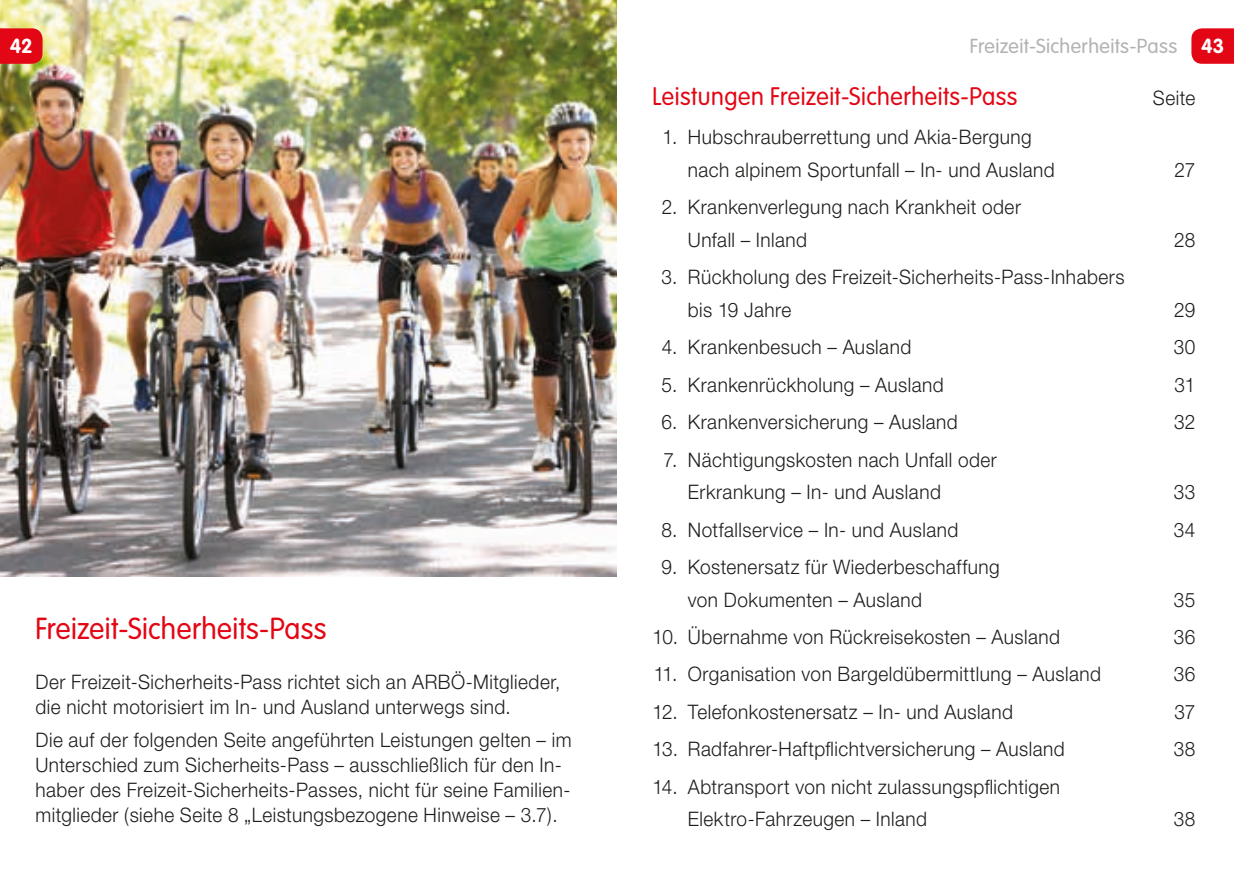
<style>
.page{position:relative;width:1234px;height:886px;background:#fff}
.page>*{position:absolute;margin:0;border:0;box-sizing:border-box;transform-origin:0 0}
.t1{font:300 30px "VAG Rounded";letter-spacing:.01em;color:#e30614;scale:.95 1}
.t2{font:300 25px "VAG Rounded";letter-spacing:.02em;color:#e30614;scale:.95 1}
.t3{font:300 20px/32.5px "Helvetica Neue";letter-spacing:.025em;color:#1d1d1b;scale:.95 1}
.t4{font:300 20px "VAG Rounded";letter-spacing:.02em;color:#b2b2b2}
.t5{font:700 20px "VAG Rounded";color:#fff}
.s1{font-weight:700;color:#fff}
</style>
<div class="page">
<svg style="left:1191px;top:28px;width:42px;height:36px;background:#e41421"></svg>
<img style="left:0;top:0;width:617px;height:577px">
<svg style="left:0;top:28px;width:43px;height:36px;background:#e11119"></svg>
<p class="t5" style="left:10px;top:34px;width:24px">42</p>
<h1 class="t1" style="left:35px;top:612px;width:308px">Freizeit-Sicherheits-Pass</h1>
<p class="t3" style="left:35px;top:669px;width:554px;line-height:25px">Der Freizeit-Sicherheits-Pass richtet sich an ARBÖ-Mitglieder, die nicht motorisiert im In- und Ausland unterwegs sind.</p>
<p class="t3" style="left:35px;top:726px;width:565px;line-height:25px">Die auf der folgenden Seite angeführten Leistungen gelten – im Unterschied zum Sicherheits-Pass – ausschließlich für den In&shy;haber des Freizeit-Sicherheits-Passes, nicht für seine Familien&shy;mitglieder (siehe Seite 8 „Leistungsbezogene Hinweise – 3.7).</p>
<p class="t4" style="left:969px;top:34px;width:256px">Freizeit-Sicherheits-Pass <span class="s1">43</span></p>
<p class="t2" style="left:652px;top:82px;width:385px">Leistungen Freizeit-Sicherheits-Pass</p>
<p class="t3" style="left:1152px;top:81px;width:46px">Seite</p>
<p class="t3" style="left:687px;top:120px;width:387px;text-indent:-25px">1. Hubschrauberrettung und Akia-Bergung nach alpinem Sportunfall – In- und Ausland</p>
<p class="t3" style="left:1174px;top:153px;width:24px">27</p>
<p class="t3" style="left:687px;top:190px;width:352px;text-indent:-26px">2. Krankenverlegung nach Krankheit oder<br>Unfall – Inland</p>
<p class="t3" style="left:687px;top:260px;width:461px;text-indent:-26px">3. Rückholung des Freizeit-Sicherheits-Pass-Inhabers bis 19 Jahre</p>
<p class="t3" style="left:1173px;top:223px;width:24px">28</p>
<p class="t3" style="left:1173px;top:293px;width:24px">29</p>
<p class="t3" style="left:661px;top:330px;width:264px">4. Krankenbesuch – Ausland</p>
<p class="t3" style="left:1173px;top:330px;width:24px">30</p>
<p class="t3" style="left:661px;top:368px;width:298px">5. Krankenrückholung – Ausland</p>
<p class="t3" style="left:1174px;top:368px;width:23px">31</p>
<p class="t3" style="left:661px;top:405px;width:313px">6. Krankenversicherung – Ausland</p>
<p class="t3" style="left:1173px;top:405px;width:24px">32</p>
<p class="t3" style="left:687px;top:443px;width:327px;text-indent:-24px">7. Nächtigungskosten nach Unfall oder<br>Erkrankung – In- und Ausland</p>
<p class="t3" style="left:1173px;top:475px;width:24px">33</p>
<p class="t3" style="left:661px;top:513px;width:314px">8. Notfallservice – In- und Ausland</p>
<p class="t3" style="left:1173px;top:513px;width:24px">34</p>
<p class="t3" style="left:687px;top:550px;width:330px;text-indent:-26px">9. Kostenersatz für Wiederbeschaffung von Dokumenten – Ausland</p>
<p class="t3" style="left:1173px;top:583px;width:24px">35</p>
<p class="t3" style="left:652px;top:620px;width:430px">10. Übernahme von Rückreisekosten – Ausland</p>
<p class="t3" style="left:1173px;top:620px;width:24px">36</p>
<p class="t3" style="left:653px;top:658px;width:472px">11. Organisation von Bargeldübermittlung – Ausland</p>
<p class="t3" style="left:1173px;top:658px;width:24px">36</p>
<p class="t3" style="left:652px;top:695px;width:381px">12. Telefonkostenersatz – In- und Ausland</p>
<p class="t3" style="left:1174px;top:695px;width:24px">37</p>
<p class="t3" style="left:652px;top:732px;width:435px">13. Radfahrer-Haftpflichtversicherung – Ausland</p>
<p class="t3" style="left:1173px;top:732px;width:24px">38</p>
<p class="t3" style="left:687px;top:770px;width:393px;text-indent:-35px">14. Abtransport von nicht zulassungspflichtigen<br>Elektro-Fahrzeugen – Inland</p>
<p class="t3" style="left:1173px;top:802px;width:24px">38</p>
</div>
